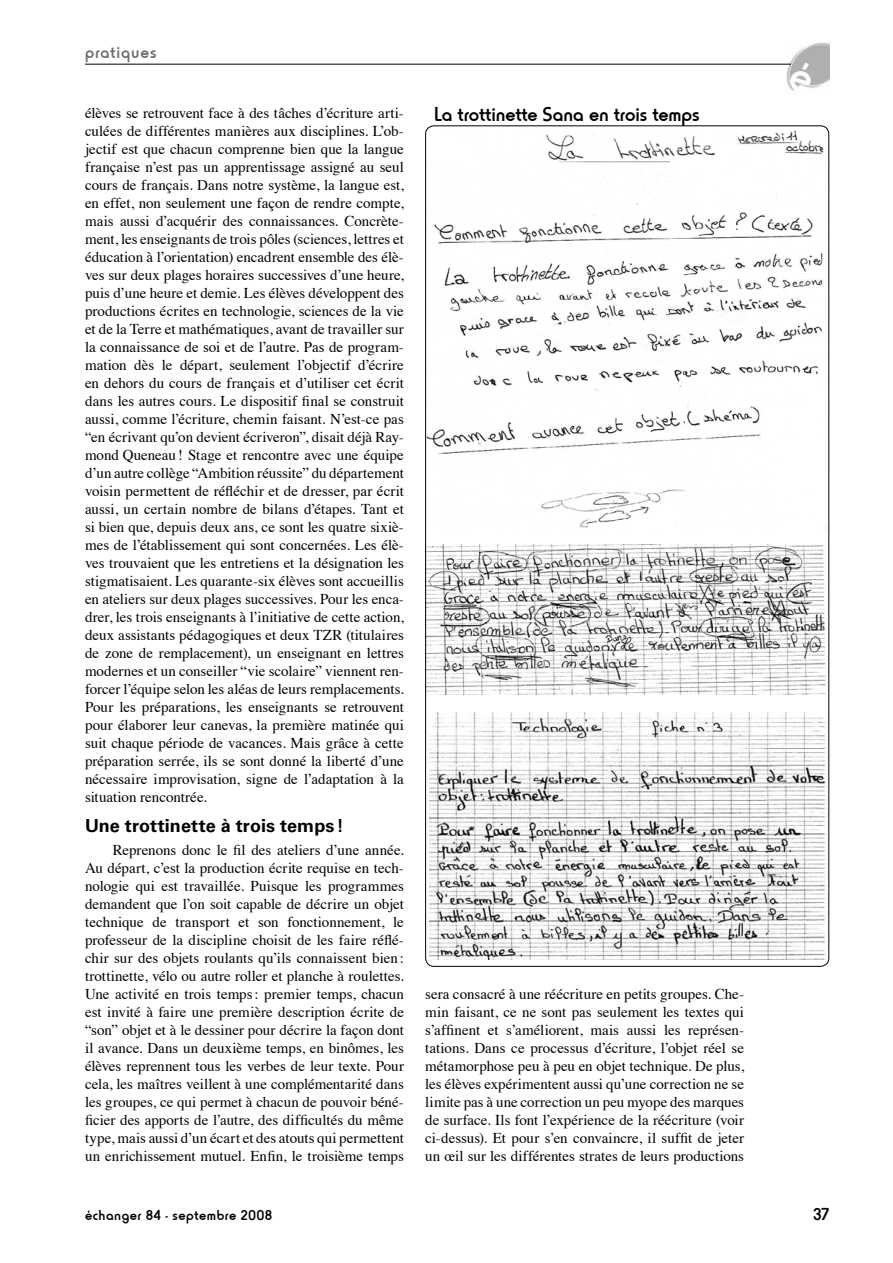
<style>
.page{position:relative;width:893px;height:1263px;background:#fff}
.page>*{position:absolute;margin:0;border:0;box-sizing:border-box;transform-origin:0 0}
.t1{font:500 21px "Horatio D";letter-spacing:-.005em;color:#000}
.t2{font:700 18px "Univers";letter-spacing:.005em;color:#000}
.t3{font:500 18px "Horatio D";letter-spacing:.05em;color:#6d6c6c}
.t4{font:500 18px "Horatio D";color:#000}
.t5{font:15px/18px "Times";color:#000;text-align:justify}
.t6{font:500 15px "Horatio D";letter-spacing:.035em;color:#000}
</style>
<div class="page">
<img style="left:787px;top:43px;width:42px;height:48px">
<hr style="left:85px;top:64px;width:706px;height:1px;background:#000">
<img style="left:425px;top:130px;width:399px;height:398px">
<img style="left:427px;top:544px;width:399px;height:150px">
<img style="left:429px;top:712px;width:398px;height:248px">
<p class="t3" style="left:85px;top:42px;width:73px">pratiques</p>
<p class="t5" style="left:85px;top:102px;width:320px">élèves se retrouvent face à des tâches d’écriture arti&shy;culées de différentes manières aux disciplines. L’ob&shy;jectif est que chacun comprenne bien que la langue française n’est pas un apprentissage assigné au seul cours de français. Dans notre système, la langue est, en effet, non seulement une façon de rendre compte, mais aussi d’acquérir des connaissances. Concrète&shy;ment, les enseignants de trois pôles (sciences, lettres et éducation à l’orientation) encadrent ensemble des élè&shy;ves sur deux plages horaires successives d’une heure, puis d’une heure et demie. Les élèves développent des productions écrites en technologie, sciences de la vie et de la Terre et mathématiques, avant de travailler sur la connaissance de soi et de l’autre. Pas de program&shy;mation dès le départ, seulement l’objectif d’écrire en dehors du cours de français et d’utiliser cet écrit dans les autres cours. Le dispositif final se construit aussi, comme l’écriture, chemin faisant. N’est-ce pas “en écrivant qu’on devient écriveron”, disait déjà Ray&shy;mond Queneau ! Stage et rencontre avec une équipe d’un autre collège “Ambition réussite” du département voisin permettent de réfléchir et de dresser, par écrit aussi, un certain nombre de bilans d’étapes. Tant et si bien que, depuis deux ans, ce sont les quatre sixiè&shy;mes de l’établissement qui sont concernées. Les élè&shy;ves trouvaient que les entretiens et la désignation les stigmatisaient. Les quarante-six élèves sont accueillis en ateliers sur deux plages successives. Pour les enca&shy;drer, les trois enseignants à l’initiative de cette action, deux assistants pédagogiques et deux TZR (titulaires de zone de remplacement), un enseignant en lettres modernes et un conseiller “vie scolaire” viennent ren&shy;forcer l’équipe selon les aléas de leurs remplacements.<br>Pour les préparations, les enseignants se retrouvent pour élaborer leur canevas, la première matinée qui suit chaque période de vacances. Mais grâce à cette préparation serrée, ils se sont donné la liberté d’une nécessaire improvisation, signe de l’adaptation à la situation rencontrée.</p>
<p class="t2" style="left:85px;top:815px;width:260px">Une trottinette à trois temps!</p>
<p class="t5" style="left:85px;top:839px;width:320px;text-indent:28px">Reprenons donc le fil des ateliers d’une année.<br>Au départ, c’est la production écrite requise en tech&shy;nologie qui est travaillée. Puisque les programmes demandent que l’on soit capable de décrire un objet technique de transport et son fonctionnement, le professeur de la discipline choisit de les faire réflé&shy;chir sur des objets roulants qu’ils connaissent bien : trottinette, vélo ou autre roller et planche à roulettes.<br>Une activité en trois temps: premier temps, chacun est invité à faire une première description écrite de “son” objet et à le dessiner pour décrire la façon dont il avance. Dans un deuxième temps, en binômes, les élèves reprennent tous les verbes de leur texte. Pour cela, les maîtres veillent à une complémentarité dans les groupes, ce qui permet à chacun de pouvoir béné&shy;ficier des apports de l’autre, des difficultés du même type, mais aussi d’un écart et des atouts qui permettent un enrichissement mutuel. Enfin, le troisième temps</p>
<p class="t6" style="left:85px;top:1207px;width:188px">échanger 84 - septembre 2008</p>
<h1 class="t1" style="left:434px;top:102px;width:268px">La trottinette Sana en trois temps</h1>
<p class="t5" style="left:425px;top:983px;width:320px">sera consacré à une réécriture en petits groupes. Che&shy;min faisant, ce ne sont pas seulement les textes qui s’affinent et s’améliorent, mais aussi les représen&shy;tations. Dans ce processus d’écriture, l’objet réel se métamorphose peu à peu en objet technique. De plus, les élèves expérimentent aussi qu’une correction ne se limite pas à une correction un peu myope des marques de surface. Ils font l’expérience de la réécriture (voir ci-dessus). Et pour s’en convaincre, il suffit de jeter un œil sur les différentes strates de leurs productions</p>
<p class="t4" style="left:813px;top:1204px;width:17px">37</p>
</div>
